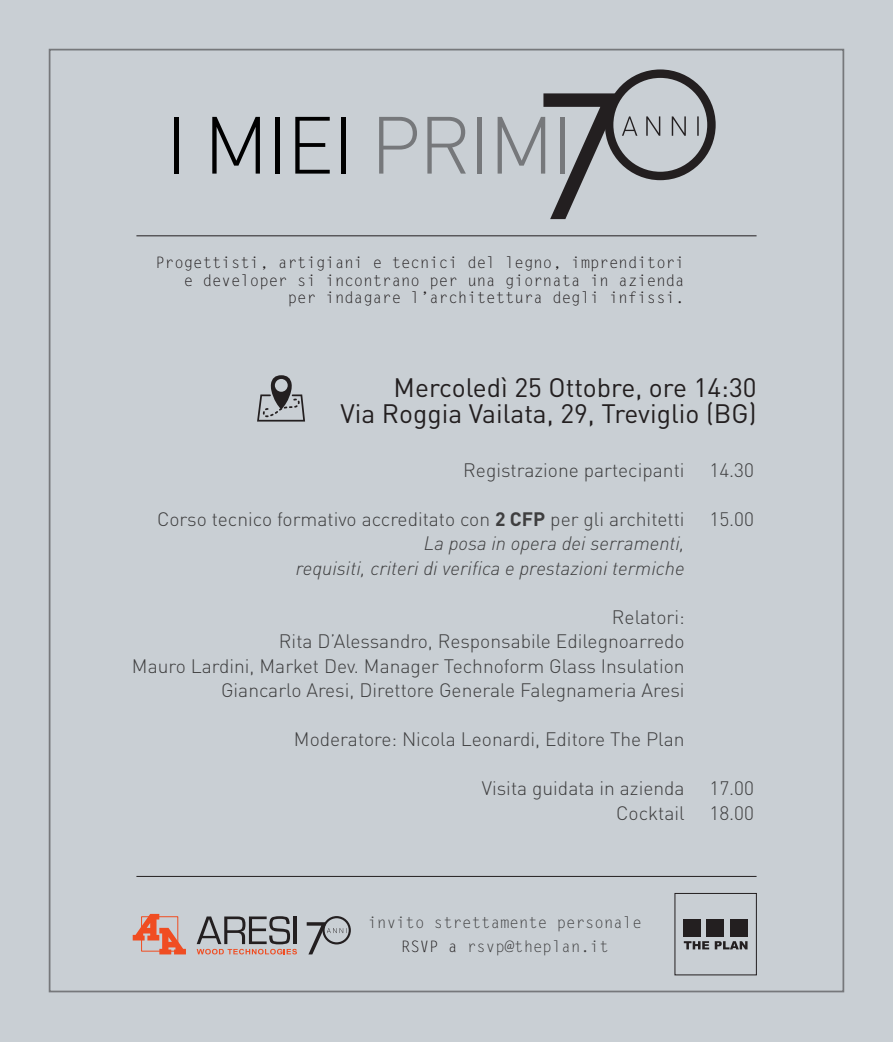
<style>
.page{position:relative;width:893px;height:1042px;background:#c9cfd4}
.page>*{position:absolute;margin:0;border:0;box-sizing:border-box;transform-origin:0 0}
.t1{font:300 79.62px "DIN";letter-spacing:-.025em;color:#000}
.t2{font:26.43px/26.4px "DIN";color:#231f20;text-align:right}
.t3{font:300 19.25px "DIN";color:#3e3e3f}
.t4{font:italic 300 19.25px/24.5px "DIN";color:#3e3e3f;text-align:right}
.t5{font:15.75px/17.5px "Letter Gothic Std";color:#231f20;text-align:right}
.t6{font:15.75px/24.5px "Letter Gothic Std";color:#3e3e3f;text-align:center}
.s1{color:#76787b}
.s2{font-weight:700}
.s3{color:#231f20}
</style>
<div class="page">
<hr style="left:136px;top:876px;width:620px;height:1px;background:#231f20">
<svg style="left:684px;top:941px;width:25px;height:8px"></svg>
<svg style="left:715px;top:941px;width:32px;height:8px"></svg>
<div style="left:684px;top:919px;width:17px;height:17px;background:#231f20"></div>
<div style="left:707px;top:919px;width:17px;height:17px;background:#231f20"></div>
<div style="left:730px;top:919px;width:17px;height:17px;background:#231f20"></div>
<hr style="left:136px;top:235px;width:620px;height:1px;background:#231f20">
<svg style="left:543px;top:93px;width:156px;height:126px"></svg>
<div style="left:605px;top:69px;width:111px;height:111px;border:8px solid #231f20;border-radius:50%"></div>
<svg style="left:257px;top:375px;width:48px;height:46px"></svg>
<svg style="left:133px;top:914px;width:53px;height:40px"></svg>
<svg style="left:197px;top:916px;width:100px;height:38px"></svg>
<svg style="left:307px;top:922px;width:39px;height:32px"></svg>
<div style="left:322px;top:916px;width:29px;height:28px;border:2px solid #231f20;border-radius:50%"></div>
<p class="t1" style="left:165px;top:96px;width:410px">I MIEI <span class="s1">PRIMI</span></p>
<p class="t5" style="left:155px;top:254px;width:531px">Progettisti, artigiani e tecnici del legno, imprenditori e developer si incontrano per una giornata in azienda per indagare l’architettura degli infissi.</p>
<p class="t2" style="left:340px;top:373px;width:418px">Mercoledì 25 Ottobre, ore 14:30<br>Via Roggia Vailata, 29, Treviglio (BG)</p>
<p class="t3" style="left:463px;top:458px;width:223px">Registrazione partecipanti</p>
<p class="t3" style="left:157px;top:507px;width:529px">Corso tecnico formativo accreditato con <span class="s2">2 CFP</span> per gli architetti</p>
<p class="t4" style="left:296px;top:531px;width:390px">La posa in opera dei serramenti,<br>requisiti, criteri di verifica e prestazioni termiche</p>
<p class="t3" style="left:612px;top:605px;width:74px">Relatori:</p>
<p class="t3" style="left:279px;top:629px;width:407px">Rita D’Alessandro, Responsabile Edilegnoarredo</p>
<p class="t3" style="left:132px;top:654px;width:554px">Mauro Lardini, Market Dev. Manager Technoform Glass Insulation</p>
<p class="t3" style="left:221px;top:678px;width:465px">Giancarlo Aresi, Direttore Generale Falegnameria Aresi</p>
<p class="t3" style="left:294px;top:727px;width:392px">Moderatore: Nicola Leonardi, Editore The Plan</p>
<p class="t3" style="left:482px;top:776px;width:204px">Visita guidata in azienda</p>
<p class="t3" style="left:616px;top:801px;width:70px">Cocktail</p>
<p class="t3" style="left:709px;top:458px;width:46px">14.30</p>
<p class="t3" style="left:709px;top:507px;width:46px">15.00</p>
<p class="t3" style="left:709px;top:776px;width:46px">17.00</p>
<p class="t3" style="left:709px;top:801px;width:46px">18.00</p>
<p class="t6" style="left:368px;top:910px;width:276px">invito strettamente personale<br><span class="s3">RSVP a</span> rsvp@theplan.it</p>
</div>
